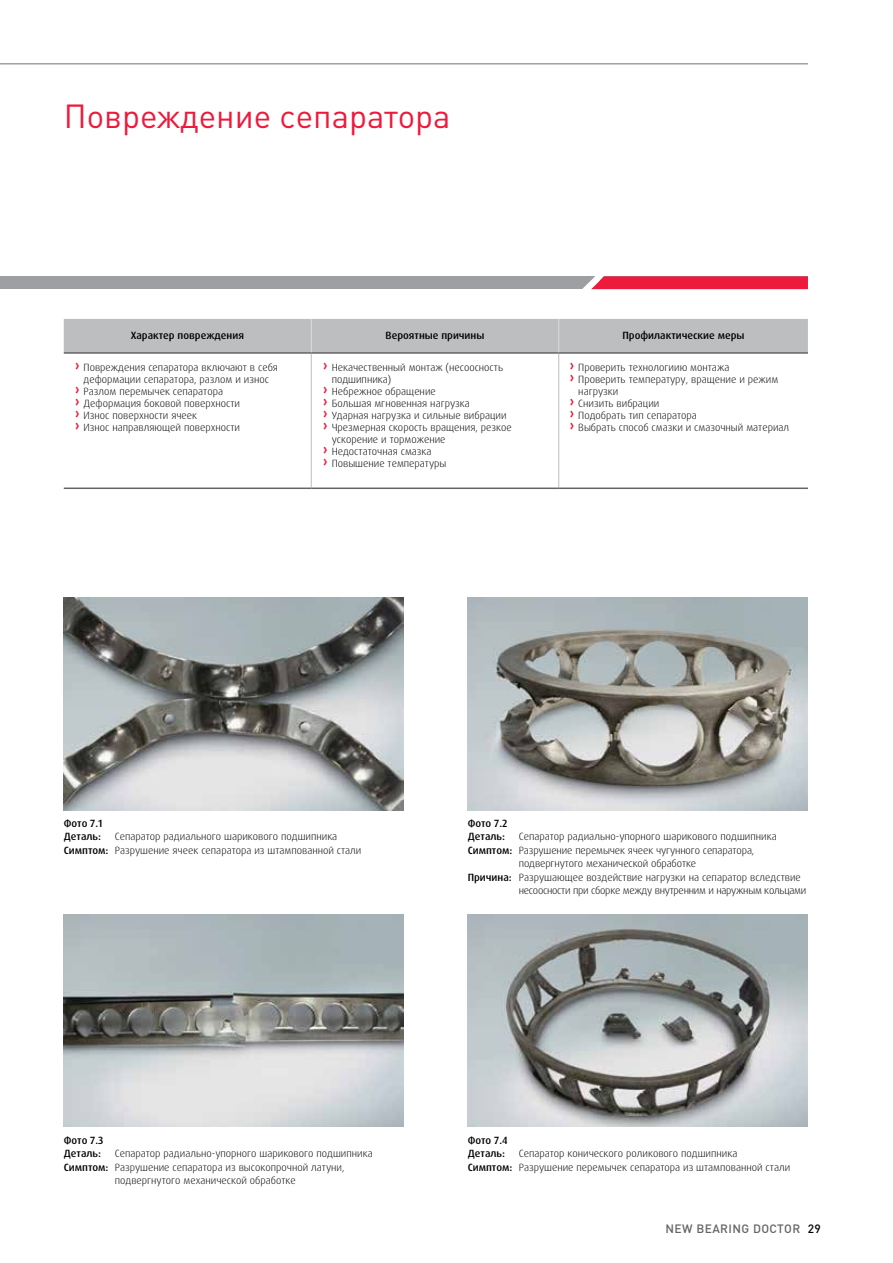
<style>
.page{position:relative;width:893px;height:1263px;background:#fff}
.page>*{position:absolute;margin:0;border:0;box-sizing:border-box;transform-origin:0 0}
.t1{font:33px "DIN Pro";color:#ed1a3b}
.t2{font:500 12px "DIN Pro";letter-spacing:.035em;color:#636466}
.t3{font:300 10.5px/13.5px "Dax Pro";color:#000;text-align:center}
.t4{font:500 10.5px/13.5px "Dax Pro";color:#000}
.t5{font:300 10.5px "Dax Pro";letter-spacing:-.025em;color:#000}
.s1{font-weight:700;font-size:14.25px;color:#ed1a3b}
.s2{font-weight:500}
.s3{color:#000}
</style>
<div class="page">
<div style="left:64px;top:319px;width:744px;height:33px;background:#bcbec0"></div>
<hr style="left:311px;top:354px;width:1px;height:133px;background:#bcbec0">
<hr style="left:558px;top:354px;width:1px;height:133px;background:#bcbec0">
<hr style="left:64px;top:352px;width:247px;height:2px;background:#636466">
<hr style="left:64px;top:487px;width:247px;height:2px;background:#636466">
<hr style="left:311px;top:352px;width:248px;height:2px;background:#636466">
<hr style="left:311px;top:487px;width:248px;height:2px;background:#636466">
<hr style="left:559px;top:352px;width:249px;height:2px;background:#636466">
<hr style="left:559px;top:487px;width:249px;height:2px;background:#636466">
<hr style="left:311px;top:319px;width:1px;height:33px;background:#dcddde">
<hr style="left:558px;top:319px;width:1px;height:33px;background:#dcddde">
<img style="left:64px;top:914px;width:340px;height:213px">
<img style="left:468px;top:914px;width:340px;height:213px">
<img style="left:64px;top:597px;width:340px;height:213px">
<img style="left:468px;top:597px;width:340px;height:213px">
<div style="left:0;top:276px;width:808px;height:13px;background:#9d9fa2"></div>
<svg style="left:582px;top:276px;width:226px;height:14px;background:#ea3753"></svg>
<hr style="left:0;top:63px;width:808px;height:2px;background:#9d9fa2">
<h1 class="t1" style="left:64px;top:93px;width:388px">Повреждение сепаратора</h1>
<p class="t4" style="left:131px;top:329px;width:115px">Характер повреждения</p>
<p class="t4" style="left:386px;top:329px;width:100px">Вероятные причины</p>
<p class="t4" style="left:622px;top:329px;width:124px">Профилактические меры</p>
<p class="t3" style="left:75px;top:360px;width:204px"><span class="s1">›</span> Повреждения сепаратора включают в себя</p>
<p class="t3" style="left:84px;top:372px;width:187px">деформации сепаратора, разлом и износ</p>
<p class="t3" style="left:75px;top:384px;width:149px"><span class="s1">›</span> Разлом перемычек сепаратора</p>
<p class="t3" style="left:75px;top:396px;width:167px"><span class="s1">›</span> Деформация боковой поверхности</p>
<p class="t3" style="left:75px;top:408px;width:124px"><span class="s1">›</span> Износ поверхности ячеек</p>
<p class="t3" style="left:75px;top:420px;width:166px"><span class="s1">›</span> Износ направляющей поверхности</p>
<p class="t3" style="left:323px;top:360px;width:182px"><span class="s1">›</span> Некачественный монтаж (несоосность</p>
<p class="t3" style="left:332px;top:372px;width:61px">подшипника)</p>
<p class="t3" style="left:323px;top:384px;width:114px"><span class="s1">›</span> Небрежное обращение</p>
<p class="t3" style="left:323px;top:396px;width:148px"><span class="s1">›</span> Большая мгновенная нагрузка</p>
<p class="t3" style="left:323px;top:408px;width:185px"><span class="s1">›</span> Ударная нагрузка и сильные вибрации</p>
<p class="t3" style="left:323px;top:420px;width:190px"><span class="s1">›</span> Чрезмерная скорость вращения, резкое</p>
<p class="t3" style="left:332px;top:432px;width:115px">ускорение и торможение</p>
<p class="t3" style="left:323px;top:444px;width:110px"><span class="s1">›</span> Недостаточная смазка</p>
<p class="t3" style="left:323px;top:456px;width:125px"><span class="s1">›</span> Повышение температуры</p>
<p class="t3" style="left:570px;top:360px;width:161px"><span class="s1">›</span> Проверить технологиию монтажа</p>
<p class="t3" style="left:570px;top:372px;width:210px"><span class="s1">›</span> Проверить температуру, вращение и режим</p>
<p class="t3" style="left:578px;top:384px;width:42px">нагрузки</p>
<p class="t3" style="left:570px;top:396px;width:91px"><span class="s1">›</span> Снизить вибрации</p>
<p class="t3" style="left:570px;top:408px;width:129px"><span class="s1">›</span> Подобрать тип сепаратора</p>
<p class="t3" style="left:570px;top:420px;width:221px"><span class="s1">›</span> Выбрать способ смазки и смазочный материал</p>
<p class="t4" style="left:64px;top:816px;width:40px">Фото 7.1<br>Деталь:</p>
<p class="t3" style="left:64px;top:830px;width:299px;text-align:left;text-indent:51px">Сепаратор радиального шарикового подшипника<br><span class="s2">Симптом:</span> Разрушение ячеек сепаратора из штампованной стали</p>
<p class="t4" style="left:468px;top:816px;width:41px">Фото 7.2<br>Деталь:</p>
<p class="t3" style="left:519px;top:830px;width:259px">Сепаратор радиально-упорного шарикового подшипника</p>
<p class="t3" style="left:468px;top:843px;width:288px"><span class="s2">Симптом:</span> Разрушение перемычек ячеек чугунного сепаратора,</p>
<p class="t3" style="left:519px;top:857px;width:179px">подвергнутого механической обработке</p>
<p class="t3" style="left:468px;top:870px;width:335px"><span class="s2">Причина:</span> Разрушающее воздействие нагрузки на сепаратор вследствие</p>
<p class="t5" style="left:519px;top:884px;width:289px">несоосности при сборке между внутренним и наружным кольцами</p>
<p class="t4" style="left:64px;top:1133px;width:41px">Фото 7.3<br>Деталь:</p>
<p class="t3" style="left:115px;top:1147px;width:259px">Сепаратор радиально-упорного шарикового подшипника</p>
<p class="t3" style="left:64px;top:1160px;width:282px"><span class="s2">Симптом:</span> Разрушение сепаратора из высокопрочной латуни,</p>
<p class="t3" style="left:115px;top:1174px;width:183px">подвергнутого механической обработке</p>
<p class="t4" style="left:468px;top:1133px;width:41px">Фото 7.4<br>Деталь:</p>
<p class="t3" style="left:468px;top:1147px;width:324px">Сепаратор конического роликового подшипника<br><span class="s2">Симптом:</span> Разрушение перемычек сепаратора из штампованной стали</p>
<p class="t2" style="left:665px;top:1221px;width:157px">NEW BEARING DOCTOR <span class="s3">29</span></p>
</div>
